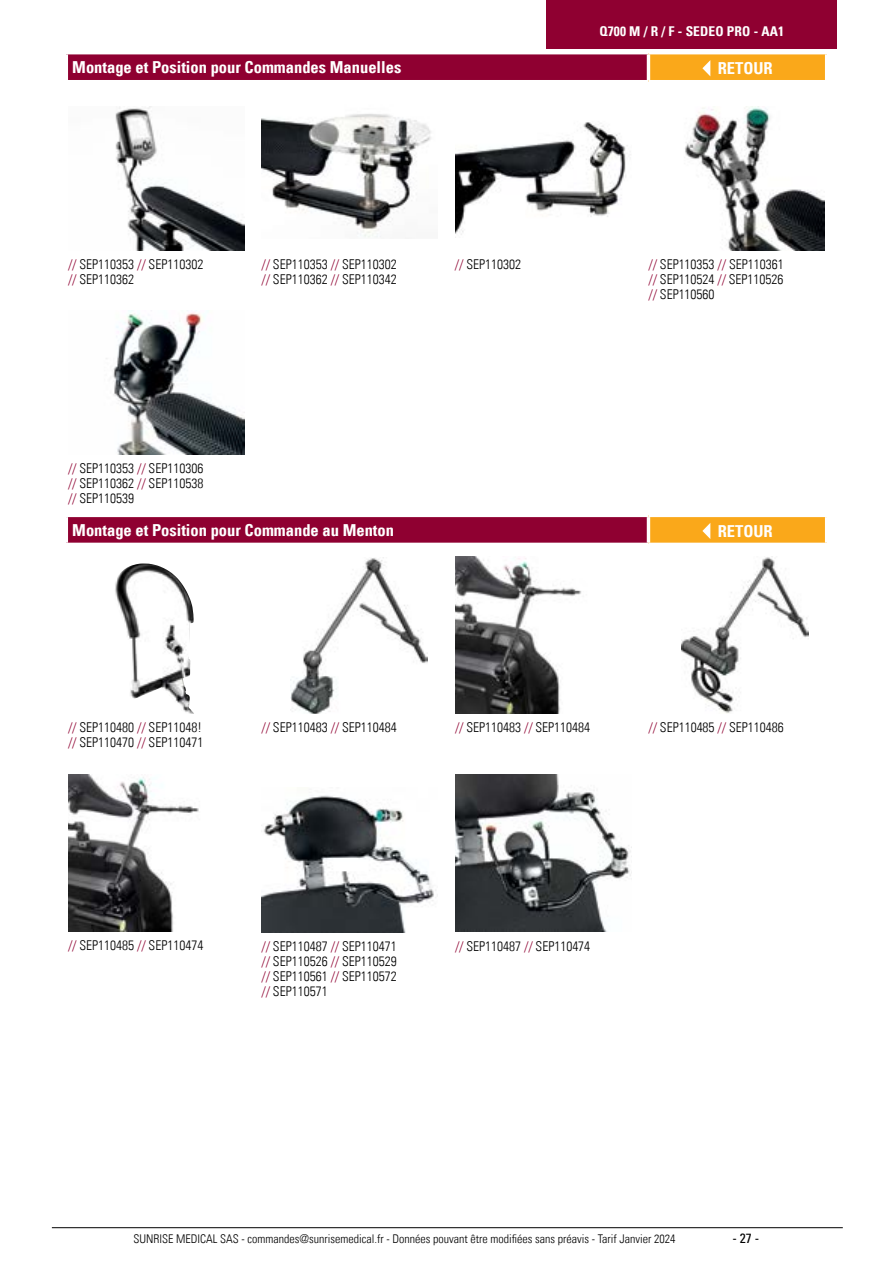
<style>
.page{position:relative;width:893px;height:1263px;background:#fff}
.page>*{position:absolute;margin:0;border:0;box-sizing:border-box;transform-origin:0 0}
.t1{font:16.5px "Univers Com 67 Bold Cond";color:#fff}
.t2{font:13.5px/15px "Univers Com 47 Light Cond";color:#000;text-align:justify}
.t3{font:13.5px "Univers Com 67 Bold Cond";letter-spacing:.01em;color:#fff}
.t4{font:condensed 13.5px "Univers Com 57";color:#000}
.t5{font:12px "Univers Com 47 Light Cond";color:#000}
.s1{color:#8f0031}
</style>
<div class="page">
<img style="left:455px;top:556px;width:127px;height:157px">
<img style="left:68px;top:774px;width:131px;height:158px">
<img style="left:115px;top:563px;width:79px;height:150px">
<img style="left:291px;top:557px;width:136px;height:156px">
<img style="left:682px;top:556px;width:127px;height:157px">
<img style="left:261px;top:795px;width:175px;height:137px">
<img style="left:455px;top:775px;width:176px;height:157px">
<div style="left:66px;top:515px;width:582px;height:29px;background:#8f0031"></div>
<div style="left:648px;top:515px;width:179px;height:29px;background:#faa81a"></div>
<hr style="left:648px;top:514px;width:180px;height:3px;background:#fff">
<hr style="left:825px;top:517px;width:3px;height:26px;background:#fff">
<hr style="left:648px;top:543px;width:180px;height:3px;background:#fff">
<hr style="left:65px;top:514px;width:583px;height:3px;background:#fff">
<hr style="left:65px;top:517px;width:3px;height:26px;background:#fff">
<hr style="left:647px;top:517px;width:3px;height:26px;background:#fff">
<hr style="left:65px;top:543px;width:583px;height:3px;background:#fff">
<svg style="left:702px;top:523px;width:8px;height:16px"></svg>
<img style="left:115px;top:106px;width:129px;height:145px">
<img style="left:261px;top:114px;width:170px;height:124px">
<img style="left:685px;top:106px;width:140px;height:145px">
<img style="left:106px;top:310px;width:138px;height:145px">
<img style="left:455px;top:122px;width:176px;height:116px">
<div style="left:66px;top:53px;width:582px;height:29px;background:#8f0031"></div>
<div style="left:648px;top:53px;width:179px;height:29px;background:#faa81a"></div>
<hr style="left:648px;top:51px;width:180px;height:3px;background:#fff">
<hr style="left:825px;top:54px;width:3px;height:26px;background:#fff">
<hr style="left:648px;top:80px;width:180px;height:3px;background:#fff">
<hr style="left:65px;top:51px;width:583px;height:3px;background:#fff">
<hr style="left:65px;top:54px;width:3px;height:26px;background:#fff">
<hr style="left:647px;top:54px;width:3px;height:26px;background:#fff">
<hr style="left:65px;top:80px;width:583px;height:3px;background:#fff">
<svg style="left:702px;top:60px;width:8px;height:16px"></svg>
<div style="left:546px;top:0;width:291px;height:48px;background:#8f0031"></div>
<hr style="left:52px;top:1227px;width:791px;height:1px;background:#000">
<p class="t3" style="left:599px;top:23px;width:186px">Q700 M / R / F - SEDEO PRO - AA1</p>
<p class="t1" style="left:72px;top:57px;width:331px">Montage et Position pour Commandes Manuelles</p>
<p class="t1" style="left:718px;top:58px;width:57px">RETOUR</p>
<p class="t2" style="left:68px;top:257px;width:137px"><span class="s1">//</span> SEP110353 <span class="s1">//</span> SEP110302 <span class="s1">//</span> SEP110362</p>
<p class="t2" style="left:648px;top:257px;width:137px"><span class="s1">//</span> SEP110353 <span class="s1">//</span> SEP110361 <span class="s1">//</span> SEP110524 <span class="s1">//</span> SEP110526 <span class="s1">//</span> SEP110560</p>
<p class="t2" style="left:261px;top:257px;width:137px"><span class="s1">//</span> SEP110353 <span class="s1">//</span> SEP110302 <span class="s1">//</span> SEP110362 <span class="s1">//</span> SEP110342</p>
<p class="t2" style="left:455px;top:257px;width:68px"><span class="s1">//</span> SEP110302</p>
<p class="t2" style="left:68px;top:461px;width:137px"><span class="s1">//</span> SEP110353 <span class="s1">//</span> SEP110306 <span class="s1">//</span> SEP110362 <span class="s1">//</span> SEP110538 <span class="s1">//</span> SEP110539</p>
<p class="t1" style="left:72px;top:520px;width:323px">Montage et Position pour Commande au Menton</p>
<p class="t1" style="left:718px;top:521px;width:57px">RETOUR</p>
<p class="t2" style="left:261px;top:719px;width:137px"><span class="s1">//</span> SEP110483 <span class="s1">//</span> SEP110484</p>
<p class="t2" style="left:68px;top:720px;width:137px"><span class="s1">//</span> SEP110480 <span class="s1">//</span> SEP11048! <span class="s1">//</span> SEP110470 <span class="s1">//</span> SEP110471</p>
<p class="t2" style="left:455px;top:720px;width:137px"><span class="s1">//</span> SEP110483 <span class="s1">//</span> SEP110484</p>
<p class="t2" style="left:648px;top:720px;width:137px"><span class="s1">//</span> SEP110485 <span class="s1">//</span> SEP110486</p>
<p class="t2" style="left:68px;top:938px;width:137px"><span class="s1">//</span> SEP110485 <span class="s1">//</span> SEP110474</p>
<p class="t2" style="left:261px;top:938px;width:137px"><span class="s1">//</span> SEP110487 <span class="s1">//</span> SEP110471 <span class="s1">//</span> SEP110526 <span class="s1">//</span> SEP110529 <span class="s1">//</span> SEP110561 <span class="s1">//</span> SEP110572 <span class="s1">//</span> SEP110571</p>
<p class="t2" style="left:455px;top:938px;width:137px"><span class="s1">//</span> SEP110487 <span class="s1">//</span> SEP110474</p>
<p class="t5" style="left:134px;top:1231px;width:543px">SUNRISE MEDICAL SAS - commandes@sunrisemedical.fr - Données pouvant être modifiées sans préavis - Tarif Janvier 2024</p>
<p class="t4" style="left:732px;top:1229px;width:28px">- 27 -</p>
</div>
